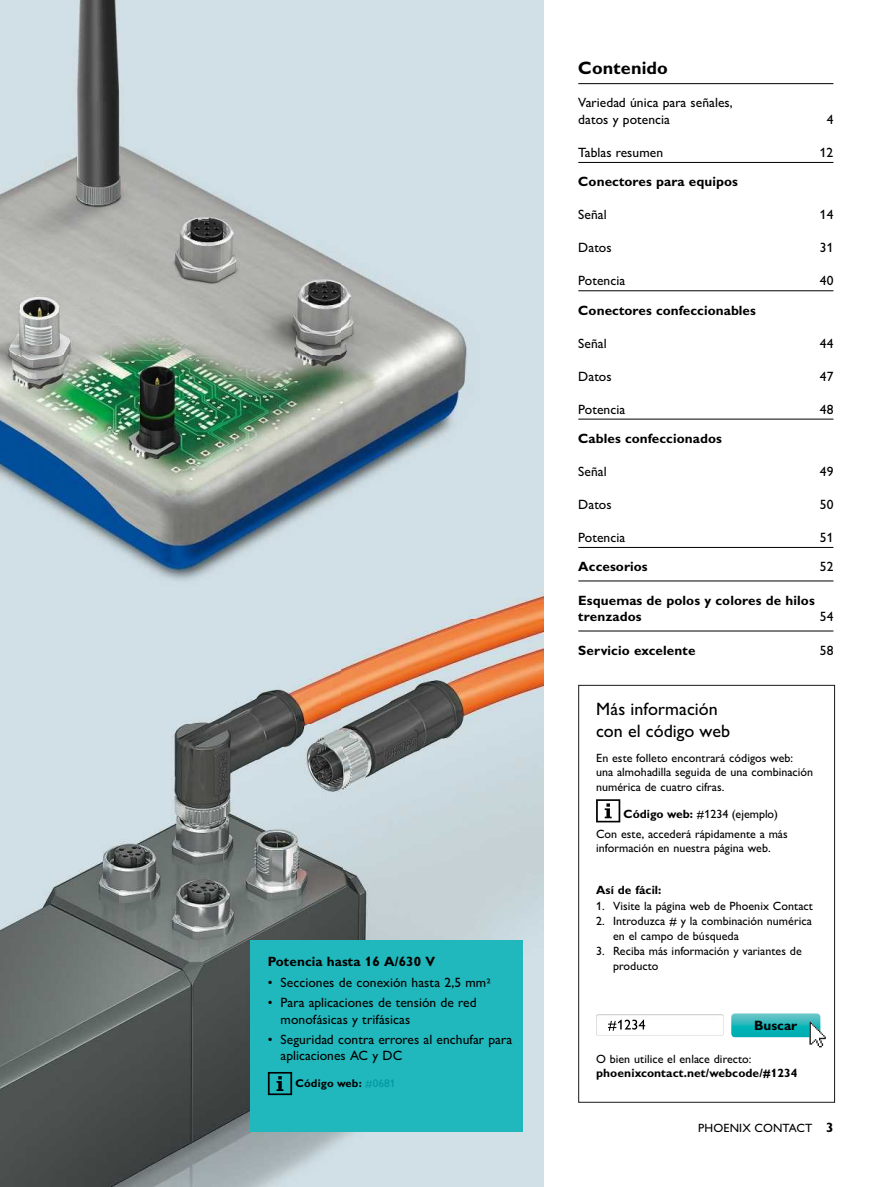
<style>
.page{position:relative;width:893px;height:1187px;background:#fff}
.page>*{position:absolute;margin:0;border:0;box-sizing:border-box;transform-origin:0 0}
.t1{font:18px/21.6px "Px C Gill Alt One";color:#000}
.t2{font:700 18px "Px C Gill Alt One";letter-spacing:.005em;color:#000}
.t3{font:13.5px/16.2px "Px C Gill Alt One";letter-spacing:.005em;color:#000}
.t4{font:700 13.5px/16.5px "Px C Gill Alt One";letter-spacing:.005em;color:#000}
.t5{font:12px/14.4px "Px C Gill Alt One";letter-spacing:.005em;color:#000}
.t6{font:700 12px "Px C Gill Alt One";letter-spacing:.005em;color:#000}
.t7{font:700 11.25px "Px C Gill Alt One";letter-spacing:.01em;color:#000}
.s1{font-weight:400;color:#0099a1}
.s2{font-weight:700}
.s3{font-weight:700;font-size:13.5px}
</style>
<div class="page">
<img style="left:0;top:0;width:544px;height:1186px">
<div style="left:251px;top:940px;width:272px;height:191px;background:#20b8bc"></div>
<img style="left:596px;top:1014px;width:128px;height:21px">
<svg style="left:731px;top:1013px;width:95px;height:34px"></svg>
<div style="left:578px;top:685px;width:257px;height:417px;border:1px solid #1a1817"></div>
<svg style="left:268px;top:1072px;width:24px;height:22px"></svg>
<hr style="left:578px;top:83px;width:255px;height:1px;background:#000">
<hr style="left:578px;top:162px;width:255px;height:1px;background:#000">
<hr style="left:578px;top:290px;width:255px;height:1px;background:#000">
<hr style="left:578px;top:418px;width:255px;height:1px;background:#000">
<hr style="left:578px;top:547px;width:255px;height:1px;background:#000">
<hr style="left:578px;top:580px;width:255px;height:1px;background:#000">
<hr style="left:578px;top:630px;width:255px;height:1px;background:#000">
<svg style="left:596px;top:799px;width:24px;height:23px"></svg>
<svg style="left:608px;top:1019px;width:37px;height:11px"></svg>
<p class="t4" style="left:268px;top:955px;width:169px">Potencia hasta 16 A/630 V</p>
<p class="t3" style="left:268px;top:975px;width:224px">• Secciones de conexión hasta 2,5 mm2</p>
<p class="t3" style="left:281px;top:995px;width:197px;text-indent:-13px">• Para aplicaciones de tensión de red monofásicas y trifásicas</p>
<p class="t3" style="left:281px;top:1032px;width:233px;text-indent:-13px">• Seguridad contra errores al enchufar para aplicaciones AC y DC</p>
<p class="t7" style="left:296px;top:1079px;width:102px">Código web: <span class="s1">#0681</span></p>
<h1 class="t2" style="left:578px;top:62px;width:91px">Contenido</h1>
<p class="t3" style="left:578px;top:96px;width:156px">Variedad única para señales, datos y potencia</p>
<p class="t3" style="left:827px;top:112px;width:8px">4</p>
<p class="t3" style="left:578px;top:145px;width:86px">Tablas resumen</p>
<p class="t3" style="left:820px;top:145px;width:15px">12</p>
<p class="t4" style="left:578px;top:175px;width:161px">Conectores para equipos</p>
<p class="t3" style="left:578px;top:208px;width:30px">Señal</p>
<p class="t3" style="left:820px;top:208px;width:15px">14</p>
<p class="t3" style="left:578px;top:241px;width:35px">Datos</p>
<p class="t3" style="left:820px;top:241px;width:15px">31</p>
<p class="t3" style="left:578px;top:274px;width:48px">Potencia</p>
<p class="t3" style="left:820px;top:274px;width:15px">40</p>
<p class="t4" style="left:578px;top:303px;width:179px">Conectores confeccionables</p>
<p class="t3" style="left:578px;top:336px;width:30px">Señal</p>
<p class="t3" style="left:820px;top:336px;width:15px">44</p>
<p class="t3" style="left:578px;top:369px;width:35px">Datos</p>
<p class="t3" style="left:820px;top:369px;width:15px">47</p>
<p class="t3" style="left:578px;top:402px;width:48px">Potencia</p>
<p class="t3" style="left:820px;top:402px;width:15px">48</p>
<p class="t4" style="left:578px;top:431px;width:145px">Cables confeccionados</p>
<p class="t3" style="left:578px;top:464px;width:30px">Señal</p>
<p class="t3" style="left:820px;top:464px;width:15px">49</p>
<p class="t3" style="left:578px;top:497px;width:35px">Datos</p>
<p class="t3" style="left:820px;top:497px;width:15px">50</p>
<p class="t3" style="left:578px;top:530px;width:48px">Potencia</p>
<p class="t3" style="left:820px;top:530px;width:15px">51</p>
<p class="t4" style="left:578px;top:560px;width:71px">Accesorios</p>
<p class="t3" style="left:820px;top:559px;width:15px">52</p>
<p class="t4" style="left:578px;top:593px;width:238px">Esquemas de polos y colores de hilos trenzados</p>
<p class="t3" style="left:820px;top:609px;width:15px">54</p>
<p class="t4" style="left:578px;top:643px;width:119px">Servicio excelente</p>
<p class="t3" style="left:820px;top:643px;width:15px">58</p>
<h1 class="t1" style="left:596px;top:699px;width:136px">Más información con el código web</h1>
<p class="t5" style="left:596px;top:751px;width:219px">En este folleto encontrará códigos web: una almohadilla seguida de una combinación numérica de cuatro cifras.</p>
<p class="t5" style="left:596px;top:804px;width:193px;line-height:20px;text-indent:28px"><span class="s2">Código web:</span> #1234 (ejemplo)<br>Con este, accederá rápidamente a más</p>
<p class="t5" style="left:596px;top:841px;width:176px">información en nuestra página web.</p>
<p class="t6" style="left:596px;top:885px;width:67px">Así de fácil:</p>
<p class="t5" style="left:596px;top:899px;width:218px">1. Visite la página web de Phoenix Contact</p>
<p class="t5" style="left:613px;top:915px;width:200px;text-indent:-17px">2. Introduzca # y la combinación numérica en el campo de búsqueda</p>
<p class="t5" style="left:613px;top:945px;width:190px;text-indent:-17px">3. Reciba más información y variantes de producto</p>
<p class="t4" style="left:754px;top:1018px;width:45px">Buscar</p>
<p class="t5" style="left:596px;top:1052px;width:157px">O bien utilice el enlace directo:</p>
<p class="t6" style="left:596px;top:1068px;width:203px">phoenixcontact.net/webcode/#1234</p>
<p class="t5" style="left:698px;top:1121px;width:137px">PHOENIX CONTACT <span class="s3">3</span></p>
</div>
